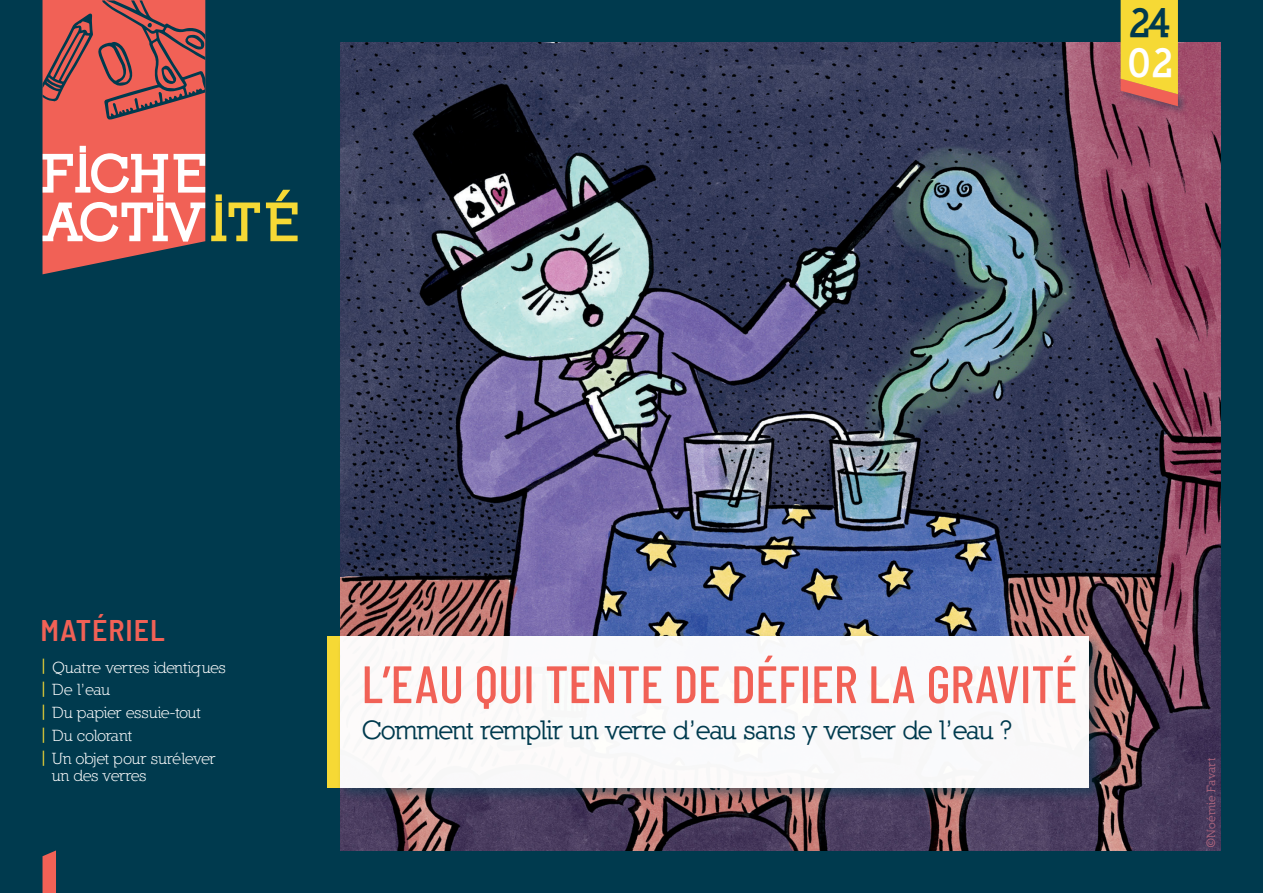
<style>
.page{position:relative;width:1263px;height:893px;background:#003a4e}
.page>*{position:absolute;margin:0;border:0;box-sizing:border-box;transform-origin:0 0}
.t1{font:500 52.5px "Barlow Condensed";color:#f16156}
.t2{font:900 39px "Nilland";color:#003a4e}
.t3{font:900 39px "Nilland";color:#fff}
.t4{font:600 semi-condensed 30px "Barlow";letter-spacing:.03em;color:#f16156}
.t5{font:700 27px "Nilland";letter-spacing:-.035em;color:#003a4e}
.t6{font:16.5px/22.8px "Nilland";letter-spacing:-.035em;color:#fff}
.t7{font:700 12px "Nilland";letter-spacing:.015em;color:#af667e}
.s1{font-weight:700;color:#f6d935}
.s2{font-family:"DIN";font-weight:500}
</style>
<div class="page">
<svg style="left:211px;top:190px;width:87px;height:51px"></svg>
<svg style="left:43px;top:0;width:162px;height:274px;background:#d06e69"></svg>
<svg style="left:43px;top:850px;width:13px;height:43px"></svg>
<img style="left:340px;top:43px;width:880px;height:807px">
<div style="left:327px;top:636px;width:13px;height:151px;background:#f6d935"></div>
<div style="left:337px;top:633px;width:767px;height:170px;background:#003a4e;opacity:.5"></div>
<div style="left:340px;top:636px;width:749px;height:151px;background:#fff"></div>
<div style="left:1118px;top:77px;width:70px;height:39px;background:#003a4e;opacity:.4"></div>
<svg style="left:1121px;top:0;width:57px;height:106px;background:#edc13c"></svg>
<h2 class="t2" style="left:1129px;top:-2px;width:44px">24</h2>
<h2 class="t3" style="left:1129px;top:39px;width:48px">02</h2>
<h3 class="t4" style="left:40px;top:612px;width:126px">MATÉRIEL</h3>
<p class="t6" style="left:39px;top:655px;width:188px"><span class="s1">|</span> Quatre verres identiques <span class="s1">|</span> De l’eau<br><span class="s1">|</span> Du papier essuie-tout<br><span class="s1">|</span> Du colorant<br><span class="s1">|</span> Un objet pour surélever</p>
<p class="t6" style="left:52px;top:763px;width:96px">un des verres</p>
<h1 class="t1" style="left:361px;top:651px;width:717px">L’EAU QUI TENTE DE DÉFIER LA GRAVITÉ</h1>
<h3 class="t5" style="left:361px;top:714px;width:652px">Comment remplir un verre d’eau sans y verser de l’eau ?</h3>
<p class="t7" style="left:1204px;top:848px;width:92px;rotate:-90deg"><span class="s2">©</span>Noémie Favart</p>
</div>
